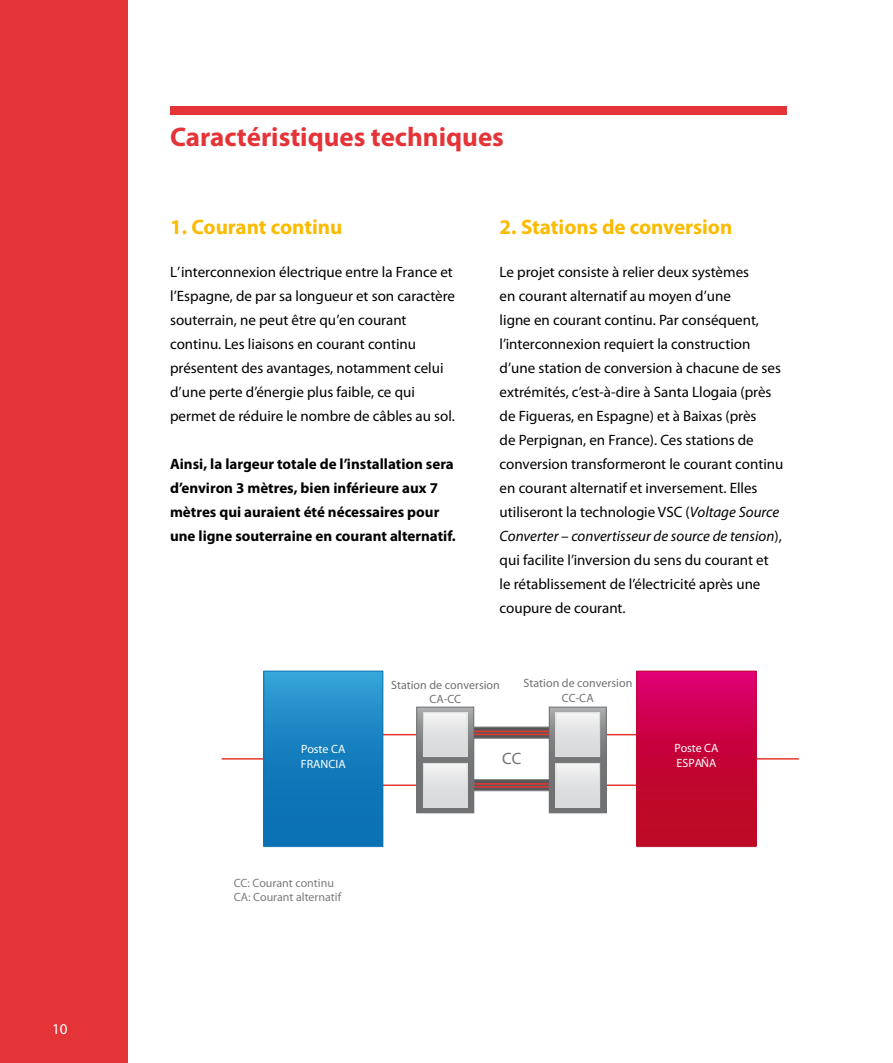
<style>
.page{position:relative;width:893px;height:1063px;background:#fff}
.page>*{position:absolute;margin:0;border:0;box-sizing:border-box;transform-origin:0 0}
.t1{font:700 27px "Myriad Pro";color:#e53438}
.t2{font:700 21px "Myriad Pro";color:#fabb00}
.t3{font:16.5px "Myriad Pro";color:#707172}
.t4{font:15px/24px "Myriad Pro";color:#000}
.t5{font:700 15px/24px "Myriad Pro";color:#000}
.t6{font:15px "Myriad Pro";color:#fff}
.t7{font:12px/14.4px "Myriad Pro";color:#707172;text-align:center}
.t8{font:12px/14.4px "Myriad Pro";color:#7b7c7e}
.t9{font:12px/14.4px "Myriad Pro";color:#fff}
.s1{font-style:italic}
</style>
<div class="page">
<div style="left:0;top:0;width:128px;height:1063px;background:#e53438"></div>
<div style="left:170px;top:106px;width:617px;height:9px;background:#e53438"></div>
<hr style="left:756px;top:758px;width:43px;height:2px;background:#e5382f">
<hr style="left:222px;top:758px;width:42px;height:2px;background:#e5382f">
<div style="left:470px;top:779px;width:83px;height:12px;background:#58585a;border:1px solid #87888a"></div>
<hr style="left:474px;top:786px;width:75px;height:2px;background:#e5382f">
<hr style="left:474px;top:783px;width:75px;height:2px;background:#e5382f">
<svg style="left:474px;top:727px;width:75px;height:12px"></svg>
<hr style="left:474px;top:734px;width:75px;height:1px;background:#e5382f">
<hr style="left:474px;top:731px;width:75px;height:1px;background:#e5382f">
<hr style="left:604px;top:785px;width:36px;height:1px;background:#e5382f">
<hr style="left:604px;top:734px;width:36px;height:1px;background:#e5382f">
<hr style="left:382px;top:785px;width:37px;height:1px;background:#e5382f">
<hr style="left:382px;top:734px;width:37px;height:1px;background:#e5382f">
<svg style="left:639px;top:673px;width:115px;height:172px;background:#c8033e"></svg>
<div style="left:637px;top:671px;width:119px;height:176px;border:1px solid #bd0a26"></div>
<div style="left:264px;top:671px;width:119px;height:175px;background:linear-gradient(to bottom,#2e9cd3,#0268ad)"></div>
<div style="left:263px;top:671px;width:120px;height:176px;border:1px solid #0b72b5"></div>
<svg style="left:551px;top:709px;width:54px;height:102px"></svg>
<div style="left:549px;top:707px;width:58px;height:106px;border:1px solid #707172"></div>
<div style="left:556px;top:763px;width:44px;height:44px;background:linear-gradient(to bottom,#f1f1f2,#d5d6d7)"></div>
<div style="left:555px;top:763px;width:45px;height:45px;border:1px solid #d9dbdb"></div>
<div style="left:556px;top:713px;width:44px;height:44px;background:linear-gradient(to bottom,#f0f1f1,#d5d5d6)"></div>
<div style="left:555px;top:712px;width:45px;height:45px;border:1px solid #d9dbdb"></div>
<svg style="left:418px;top:709px;width:54px;height:102px"></svg>
<div style="left:416px;top:707px;width:58px;height:106px;border:1px solid #707172"></div>
<div style="left:423px;top:763px;width:44px;height:44px;background:linear-gradient(to bottom,#f1f1f2,#d5d6d7)"></div>
<div style="left:423px;top:763px;width:45px;height:45px;border:1px solid #d9dbdb"></div>
<div style="left:423px;top:713px;width:44px;height:44px;background:linear-gradient(to bottom,#f0f1f1,#d5d5d6)"></div>
<div style="left:423px;top:712px;width:45px;height:45px;border:1px solid #d9dbdb"></div>
<p class="t6" style="left:52px;top:1020px;width:17px">10</p>
<h1 class="t1" style="left:170px;top:119px;width:335px">Caractéristiques techniques</h1>
<h2 class="t2" style="left:170px;top:213px;width:174px">1. Courant continu</h2>
<p class="t4" style="left:170px;top:260px;width:286px">L’interconnexion électrique entre la France et l’Espagne, de par sa longueur et son caractère souterrain, ne peut être qu’en courant continu. Les liaisons en courant continu présentent des avantages, notamment celui d’une perte d’énergie plus faible, ce qui permet de réduire le nombre de câbles au sol.</p>
<p class="t5" style="left:170px;top:452px;width:287px">Ainsi, la largeur totale de l’installation sera d’environ 3 mètres, bien inférieure aux 7 mètres qui auraient été nécessaires pour une ligne souterraine en courant alternatif.</p>
<h2 class="t2" style="left:500px;top:213px;width:234px">2. Stations de conversion</h2>
<p class="t4" style="left:500px;top:260px;width:285px">Le projet consiste à relier deux systèmes<br>en courant alternatif au moyen d’une<br>ligne en courant continu. Par conséquent, l’interconnexion requiert la construction d’une station de conversion à chacune de ses extrémités, c’est-à-dire à Santa Llogaia (près de Figueras, en Espagne) et à Baixas (près<br>de Perpignan, en France). Ces stations de conversion transformeront le courant continu en courant alternatif et inversement. Elles utiliseront la technologie VSC (<span class="s1">Voltage Source Converter – convertisseur de source de tension</span>), qui facilite l’inversion du sens du courant et le rétablissement de l’électricité après une coupure de courant.</p>
<p class="t9" style="left:301px;top:742px;width:46px">Poste CA<br>FRANCIA</p>
<p class="t8" style="left:234px;top:876px;width:109px">CC: Courant continu<br>CA: Courant alternatif</p>
<p class="t7" style="left:391px;top:677px;width:110px">Station de conversion<br>CA-CC</p>
<p class="t7" style="left:524px;top:676px;width:110px">Station de conversion<br>CC-CA</p>
<p class="t3" style="left:502px;top:748px;width:21px">CC</p>
<p class="t9" style="left:674px;top:741px;width:46px">Poste CA<br>ESPAÑA</p>
</div>
